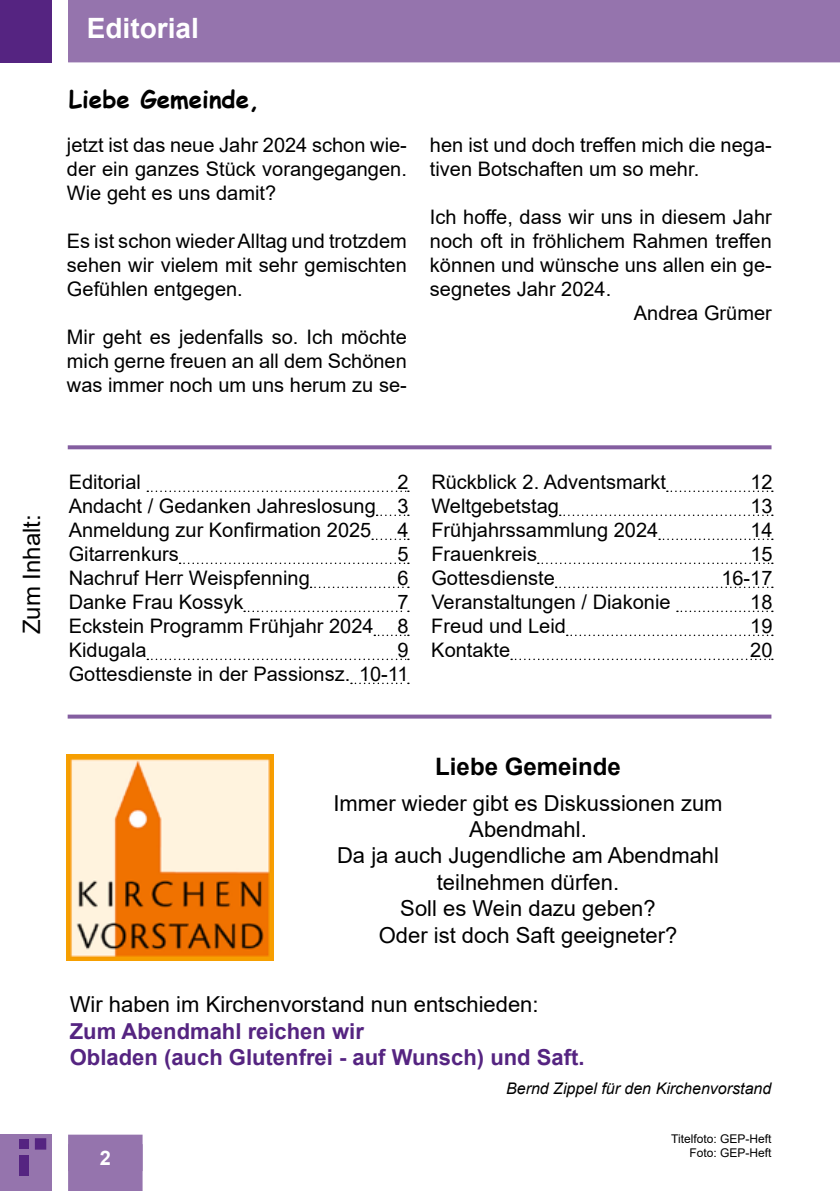
<style>
.page{position:relative;width:840px;height:1191px;background:#fff}
.page>*{position:absolute;margin:0;border:0;box-sizing:border-box;transform-origin:0 0}
.t1{font:700 28px "Arial";color:#fff}
.t2{font:700 24px "Comic Sans MS";color:#000}
.t3{font:700 24px "Arial";color:#000}
.t4{font:24px "Arial";color:#000}
.t5{font:22px/26.4px "Arial";color:#000;text-align:center}
.t6{font:700 22px/26.4px "Arial";color:#552481}
.t7{font:20px/24px "Arial";color:#000;text-align:justify}
.t8{font:700 20px "Arial";color:#fff}
.t9{font:italic 16px "Arial";color:#000}
.t10{font:12px/14.4px "Arial";color:#000;text-align:right}
</style>
<div class="page">
<div style="left:0;top:0;width:51px;height:63px;background:#552481"></div>
<div style="left:68px;top:1134px;width:74px;height:57px;background:#9574ad"></div>
<div style="left:69px;top:1145px;width:72px;height:25px;background:#9574ad"></div>
<div style="left:68px;top:1144px;width:74px;height:27px;border:2px solid #9574ad"></div>
<div style="left:0;top:1134px;width:51px;height:57px;background:#9574ad"></div>
<div style="left:35px;top:1138px;width:11px;height:11px;background:#552481;border:2px solid #552481"></div>
<div style="left:20px;top:1139px;width:9px;height:9px;background:#552481"></div>
<div style="left:20px;top:1155px;width:9px;height:20px;background:#552481"></div>
<div style="left:68px;top:0;width:771px;height:62px;background:#9574ad"></div>
<svg style="left:68px;top:445px;width:703px;height:4px;background:#8d6aa7"></svg>
<svg style="left:68px;top:714px;width:703px;height:4px;background:#9675ae"></svg>
<svg style="left:147px;top:490px;width:261px;height:2px"></svg>
<svg style="left:376px;top:514px;width:32px;height:2px"></svg>
<svg style="left:372px;top:538px;width:36px;height:2px"></svg>
<svg style="left:179px;top:562px;width:229px;height:2px"></svg>
<svg style="left:310px;top:586px;width:98px;height:2px"></svg>
<svg style="left:244px;top:610px;width:164px;height:2px"></svg>
<svg style="left:374px;top:634px;width:34px;height:2px"></svg>
<svg style="left:147px;top:658px;width:261px;height:2px"></svg>
<svg style="left:351px;top:682px;width:57px;height:2px"></svg>
<svg style="left:666px;top:490px;width:106px;height:2px"></svg>
<svg style="left:559px;top:514px;width:213px;height:2px"></svg>
<svg style="left:658px;top:538px;width:114px;height:2px"></svg>
<svg style="left:537px;top:562px;width:235px;height:2px"></svg>
<svg style="left:555px;top:586px;width:217px;height:2px"></svg>
<svg style="left:676px;top:610px;width:96px;height:2px"></svg>
<svg style="left:566px;top:634px;width:206px;height:2px"></svg>
<svg style="left:511px;top:658px;width:261px;height:2px"></svg>
<img style="left:67px;top:754px;width:206px;height:206px">
<h1 class="t1" style="left:87px;top:9px;width:114px">Editorial</h1>
<p class="t2" style="left:69px;top:81px;width:192px">Liebe Gemeinde,</p>
<p class="t7" style="left:67px;top:133px;width:341px">jetzt ist das neue Jahr 2024 schon wie&shy;der ein ganzes Stück vorangegangen.<br>Wie geht es uns damit?</p>
<p class="t7" style="left:67px;top:229px;width:341px">Es ist schon wieder Alltag und trotzdem sehen wir vielem mit sehr gemischten Gefühlen entgegen.</p>
<p class="t7" style="left:67px;top:325px;width:341px">Mir geht es jedenfalls so. Ich möchte mich gerne freuen an all dem Schönen was immer noch um uns herum zu se-</p>
<p class="t7" style="left:429px;top:133px;width:343px">hen ist und doch treffen mich die nega&shy;tiven Botschaften um so mehr.</p>
<p class="t7" style="left:429px;top:205px;width:343px">Ich hoffe, dass wir uns in diesem Jahr</p>
<p class="t7" style="left:429px;top:229px;width:343px">noch oft in fröhlichem Rahmen treffen</p>
<p class="t7" style="left:429px;top:253px;width:343px">können und wünsche uns allen ein ge-</p>
<p class="t7" style="left:429px;top:277px;width:183px">segnetes Jahr 2024.</p>
<p class="t7" style="left:633px;top:301px;width:139px">Andrea Grümer</p>
<p class="t4" style="left:15px;top:634px;width:122px;rotate:-90deg">Zum Inhalt:</p>
<p class="t7" style="left:69px;top:470px;width:74px">Editorial</p>
<p class="t7" style="left:69px;top:470px;width:341px;text-indent:328px">2<br>Andacht / Gedanken Jahreslosung 3<br>Anmeldung zur Konfirmation 2025</p>
<p class="t7" style="left:397px;top:518px;width:13px">4</p>
<p class="t7" style="left:69px;top:542px;width:112px">Gitarrenkurs</p>
<p class="t7" style="left:397px;top:542px;width:13px">5</p>
<p class="t7" style="left:69px;top:566px;width:242px">Nachruf Herr Weispfenning</p>
<p class="t7" style="left:397px;top:566px;width:13px">6</p>
<p class="t7" style="left:69px;top:590px;width:176px">Danke Frau Kossyk</p>
<p class="t7" style="left:69px;top:590px;width:341px;text-indent:328px">7<br>Eckstein Programm Frühjahr 2024 8<br>Kidugala</p>
<p class="t7" style="left:69px;top:638px;width:341px;text-align:right">9<br>Gottesdienste in der Passionsz. 10-11</p>
<p class="t7" style="left:431px;top:470px;width:236px">Rückblick 2. Adventsmarkt</p>
<p class="t7" style="left:750px;top:470px;width:24px">12</p>
<p class="t7" style="left:431px;top:494px;width:129px">Weltgebetstag</p>
<p class="t7" style="left:750px;top:494px;width:24px">13</p>
<p class="t7" style="left:431px;top:518px;width:228px">Frühjahrssammlung 2024</p>
<p class="t7" style="left:750px;top:518px;width:24px">14</p>
<p class="t7" style="left:431px;top:542px;width:107px">Frauenkreis</p>
<p class="t7" style="left:750px;top:542px;width:24px">15</p>
<p class="t7" style="left:431px;top:566px;width:125px">Gottesdienste</p>
<p class="t7" style="left:721px;top:566px;width:53px">16-17</p>
<p class="t7" style="left:431px;top:590px;width:241px">Veranstaltungen / Diakonie</p>
<p class="t7" style="left:749px;top:590px;width:24px">18</p>
<p class="t7" style="left:431px;top:614px;width:136px">Freud und Leid</p>
<p class="t7" style="left:749px;top:614px;width:24px">19</p>
<p class="t7" style="left:431px;top:638px;width:80px">Kontakte</p>
<p class="t7" style="left:749px;top:638px;width:24px">20</p>
<p class="t3" style="left:435px;top:749px;width:187px">Liebe Gemeinde</p>
<p class="t5" style="left:333px;top:789px;width:390px">Immer wieder gibt es Diskussionen zum<br>Abendmahl.<br>Da ja auch Jugendliche am Abendmahl teilnehmen dürfen.<br>Soll es Wein dazu geben?<br>Oder ist doch Saft geeigneter?</p>
<p class="t5" style="left:70px;top:991px;width:470px">Wir haben im Kirchenvorstand nun entschieden:</p>
<p class="t6" style="left:70px;top:1018px;width:516px">Zum Abendmahl reichen wir<br>Obladen (auch Glutenfrei - auf Wunsch) und Saft.</p>
<p class="t9" style="left:506px;top:1077px;width:267px">Bernd Zippel für den Kirchenvorstand</p>
<p class="t8" style="left:100px;top:1143px;width:13px">2</p>
<p class="t10" style="left:670px;top:1131px;width:102px">Titelfoto: GEP-Heft<br>Foto: GEP-Heft</p>
</div>
